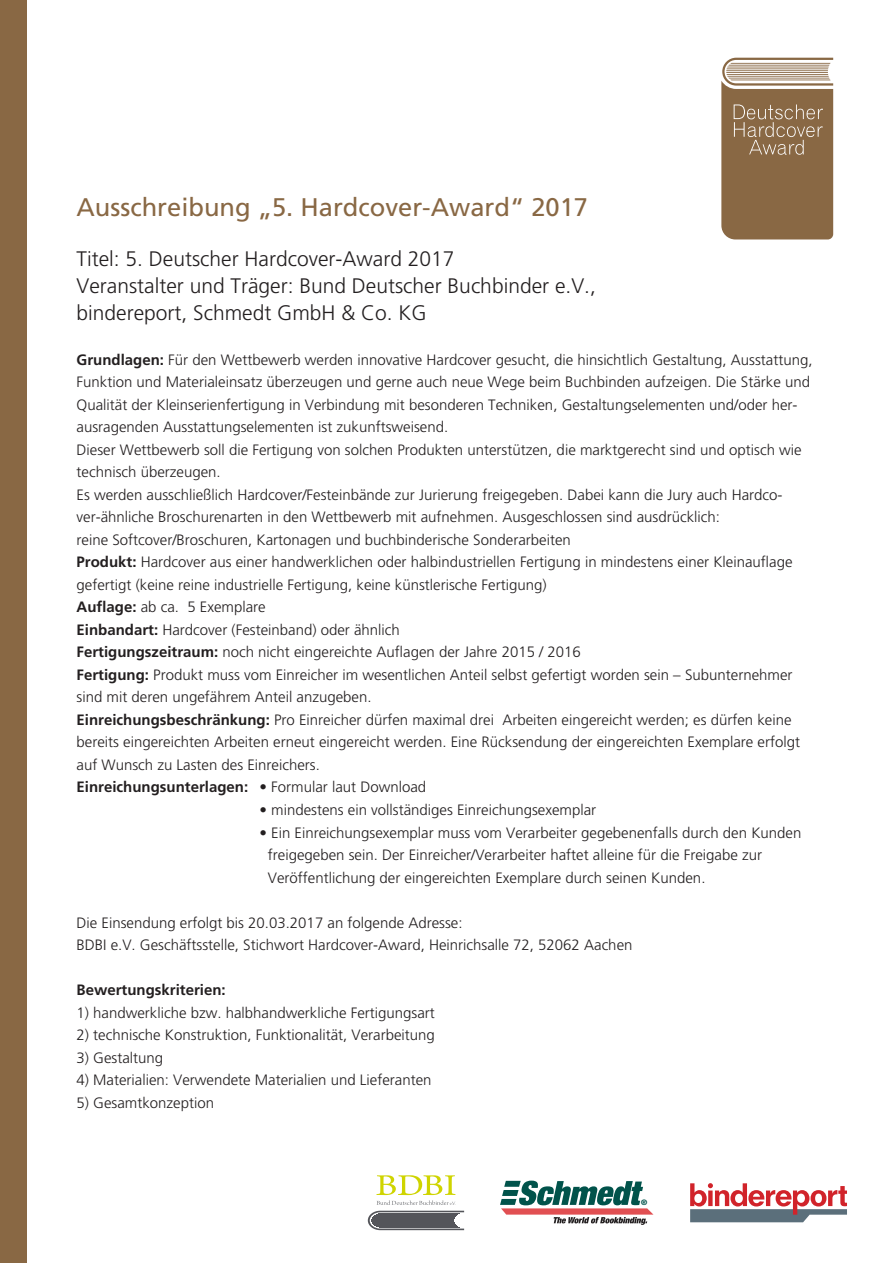
<style>
.page{position:relative;width:893px;height:1263px;background:#fff}
.page>*{position:absolute;margin:0;border:0;box-sizing:border-box;transform-origin:0 0}
.t1{font:25.5px "Frutiger CE";color:#896844}
.t2{font:300 21px/27px "Frutiger CE";color:#231f20}
.t3{font:300 15px/22.5px "Frutiger CE";color:#231f20}
.t4{font:700 15px "Frutiger CE";color:#231f20}
.t5{font:800 7.65px "Helvetica Neue LT Std";color:#01534b}
.s1{font-weight:700}
</style>
<div class="page">
<svg style="left:721px;top:58px;width:112px;height:181px;background:#987c5d"></svg>
<svg style="left:376px;top:1175px;width:80px;height:30px"></svg>
<svg style="left:368px;top:1211px;width:96px;height:19px"></svg>
<hr style="left:379px;top:1213px;width:81px;height:1px;background:#54555a">
<hr style="left:376px;top:1214px;width:82px;height:1px;background:#54555a">
<hr style="left:374px;top:1215px;width:83px;height:1px;background:#54555a">
<hr style="left:373px;top:1216px;width:83px;height:1px;background:#54555a">
<hr style="left:372px;top:1217px;width:83px;height:1px;background:#54555a">
<hr style="left:372px;top:1218px;width:82px;height:1px;background:#54555a">
<hr style="left:371px;top:1219px;width:83px;height:1px;background:#54555a">
<hr style="left:371px;top:1220px;width:83px;height:1px;background:#54555a">
<hr style="left:371px;top:1221px;width:83px;height:1px;background:#54555a">
<hr style="left:372px;top:1222px;width:82px;height:1px;background:#54555a">
<hr style="left:372px;top:1223px;width:83px;height:1px;background:#54555a">
<hr style="left:373px;top:1224px;width:83px;height:1px;background:#54555a">
<hr style="left:374px;top:1225px;width:83px;height:1px;background:#54555a">
<hr style="left:376px;top:1226px;width:82px;height:1px;background:#54555a">
<hr style="left:379px;top:1227px;width:81px;height:1px;background:#54555a">
<svg style="left:690px;top:1183px;width:157px;height:39px"></svg>
<div style="left:0;top:0;width:27px;height:1263px;background:#896844"></div>
<svg style="left:500px;top:1180px;width:153px;height:45px"></svg>
<h1 class="t1" style="left:77px;top:193px;width:513px">Ausschreibung „5. Hardcover-Award“ 2017</h1>
<h2 class="t2" style="left:77px;top:245px;width:521px">Titel: 5. Deutscher Hardcover-Award 2017<br>Veranstalter und Träger: Bund Deutscher Buchbinder e.V., bindereport, Schmedt GmbH &amp; Co. KG</h2>
<p class="t3" style="left:77px;top:348px;width:737px"><span class="s1">Grundlagen:</span> Für den Wettbewerb werden innovative Hardcover gesucht, die hinsichtlich Gestaltung, Ausstattung, Funktion und Materialeinsatz überzeugen und gerne auch neue Wege beim Buchbinden aufzeigen. Die Stärke und Qualität der Kleinserienfertigung in Verbindung mit besonderen Techniken, Gestaltungselementen und/oder her&shy;ausragenden Ausstattungselementen ist zukunftsweisend.<br>Dieser Wettbewerb soll die Fertigung von solchen Produkten unterstützen, die marktgerecht sind und optisch wie technisch überzeugen.<br>Es werden ausschließlich Hardcover/Festeinbände zur Jurierung freigegeben. Dabei kann die Jury auch Hardco&shy;ver-ähnliche Broschurenarten in den Wettbewerb mit aufnehmen. Ausgeschlossen sind ausdrücklich:<br>reine Softcover/Broschuren, Kartonagen und buchbinderische Sonderarbeiten<br><span class="s1">Produkt:</span> Hardcover aus einer handwerklichen oder halbindustriellen Fertigung in mindestens einer Kleinauflage gefertigt (keine reine industrielle Fertigung, keine künstlerische Fertigung)<br><span class="s1">Auflage:</span> ab ca. 5 Exemplare<br><span class="s1">Einbandart:</span> Hardcover (Festeinband) oder ähnlich<br><span class="s1">Fertigungszeitraum:</span> noch nicht eingereichte Auflagen der Jahre 2015 / 2016<br><span class="s1">Fertigung:</span> Produkt muss vom Einreicher im wesentlichen Anteil selbst gefertigt worden sein – Subunternehmer sind mit deren ungefährem Anteil anzugeben.<br><span class="s1">Einreichungsbeschränkung:</span> Pro Einreicher dürfen maximal drei Arbeiten eingereicht werden; es dürfen keine bereits eingereichten Arbeiten erneut eingereicht werden. Eine Rücksendung der eingereichten Exemplare erfolgt auf Wunsch zu Lasten des Einreichers.<br><span class="s1">Einreichungsunterlagen:</span> • Formular laut Download</p>
<p class="t3" style="left:260px;top:798px;width:338px">• mindestens ein vollständiges Einreichungsexemplar</p>
<p class="t3" style="left:268px;top:821px;width:535px;text-indent:-8px">• Ein Einreichungsexemplar muss vom Verarbeiter gegebenenfalls durch den Kunden freigegeben sein. Der Einreicher/Verarbeiter haftet alleine für die Freigabe zur<br>Veröffentlichung der eingereichten Exemplare durch seinen Kunden.</p>
<p class="t3" style="left:77px;top:911px;width:557px">Die Einsendung erfolgt bis 20.03.2017 an folgende Adresse:<br>BDBI e.V. Geschäftsstelle, Stichwort Hardcover-Award, Heinrichsalle 72, 52062 Aachen</p>
<p class="t4" style="left:77px;top:981px;width:151px">Bewertungskriterien:</p>
<p class="t3" style="left:77px;top:1001px;width:360px">1) handwerkliche bzw. halbhandwerkliche Fertigungsart</p>
<p class="t3" style="left:77px;top:1023px;width:360px">2) technische Konstruktion, Funktionalität, Verarbeitung</p>
<p class="t3" style="left:77px;top:1046px;width:88px">3) Gestaltung</p>
<p class="t3" style="left:77px;top:1068px;width:357px">4) Materialien: Verwendete Materialien und Lieferanten</p>
<p class="t3" style="left:77px;top:1091px;width:139px">5) Gesamtkonzeption</p>
<p class="t5" style="left:641px;top:1197px;width:8px">®</p>
</div>
